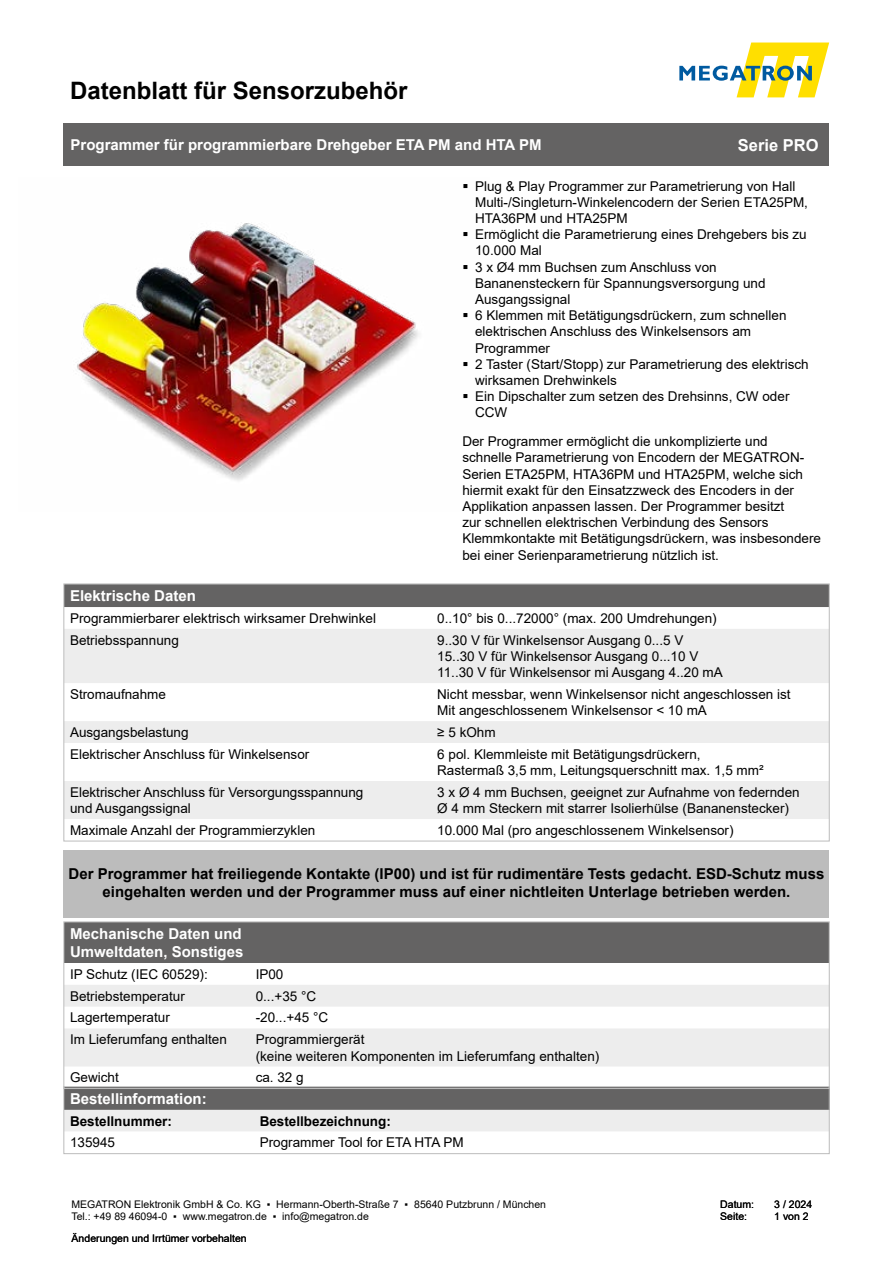
<style>
.page{position:relative;width:893px;height:1263px;background:#fff}
.page>*{position:absolute;margin:0;border:0;box-sizing:border-box;transform-origin:0 0}
.t1{font:700 24px "Arial";color:#000}
.t2{font:700 16.5px "Arial";color:#fff}
.t3{font:700 15px/18px "Arial";color:#000;text-align:center}
.t4{font:700 15px/18px "Arial";color:#fff}
.t5{font:13.5px/16.2px "Arial";color:#000}
.t6{font:700 13.5px "Arial";color:#000}
.t7{font:10.5px/12.6px "Arial";color:#000}
</style>
<div class="page">
<svg style="left:679px;top:43px;width:150px;height:54px"></svg>
<div style="left:64px;top:123px;width:765px;height:43px;background:#646363"></div>
<div style="left:64px;top:1087px;width:765px;height:23px;background:#646363"></div>
<div style="left:66px;top:1110px;width:761px;height:21px;background:#ededed"></div>
<div style="left:64px;top:1086px;width:765px;height:68px;border:1px solid #bcbcbc"></div>
<div style="left:66px;top:586px;width:761px;height:21px;background:#646363"></div>
<svg style="left:66px;top:629px;width:761px;height:190px;fill:#ededed"></svg>
<div style="left:64px;top:584px;width:765px;height:257px;border:1px solid #bcbcbc"></div>
<div style="left:66px;top:924px;width:761px;height:39px;background:#646363"></div>
<svg style="left:66px;top:985px;width:761px;height:81px;fill:#ededed"></svg>
<div style="left:64px;top:922px;width:765px;height:167px;border:1px solid #bcbcbc"></div>
<img style="left:77px;top:222px;width:342px;height:259px">
<div style="left:64px;top:850px;width:765px;height:67px;background:#bcbcbc"></div>
<h1 class="t1" style="left:70px;top:73px;width:339px">Datenblatt für Sensorzubehör</h1>
<p class="t4" style="left:71px;top:136px;width:472px">Programmer für programmierbare Drehgeber ETA PM and HTA PM</p>
<p class="t2" style="left:738px;top:134px;width:82px">Serie PRO</p>
<p class="t5" style="left:475px;top:178px;width:334px">Plug &amp; Play Programmer zur Parametrierung von Hall<br>Multi-/Singleturn-Winkelencodern der Serien ETA25PM,<br>HTA36PM und HTA25PM</p>
<p class="t5" style="left:475px;top:226px;width:333px">Ermöglicht die Parametrierung eines Drehgebers bis zu<br>10.000 Mal</p>
<p class="t5" style="left:475px;top:259px;width:292px">3 x Ø4 mm Buchsen zum Anschluss von<br>Bananensteckern für Spannungsversorgung und<br>Ausgangssignal</p>
<p class="t5" style="left:475px;top:307px;width:313px">6 Klemmen mit Betätigungsdrückern, zum schnellen elektrischen Anschluss des Winkelsensors am<br>Programmer</p>
<p class="t5" style="left:475px;top:356px;width:335px">2 Taster (Start/Stopp) zur Parametrierung des elektrisch wirksamen Drehwinkels</p>
<p class="t5" style="left:475px;top:388px;width:316px">Ein Dipschalter zum setzen des Drehsinns, CW oder<br>CCW</p>
<p class="t5" style="left:462px;top:433px;width:307px">Der Programmer ermöglicht die unkomplizierte und</p>
<p class="t5" style="left:462px;top:449px;width:360px">schnelle Parametrierung von Encodern der MEGATRON-Serien ETA25PM, HTA36PM und HTA25PM, welche sich hiermit exakt für den Einsatzzweck des Encoders in der Applikation anpassen lassen. Der Programmer besitzt<br>zur schnellen elektrischen Verbindung des Sensors Klemmkontakte mit Betätigungsdrückern, was insbesondere bei einer Serienparametrierung nützlich ist.</p>
<p class="t4" style="left:70px;top:587px;width:127px">Elektrische Daten</p>
<p class="t5" style="left:70px;top:610px;width:308px">Programmierbarer elektrisch wirksamer Drehwinkel</p>
<p class="t5" style="left:437px;top:610px;width:281px">0..10° bis 0...72000° (max. 200 Umdrehungen)</p>
<p class="t5" style="left:70px;top:632px;width:110px">Betriebsspannung</p>
<p class="t5" style="left:437px;top:632px;width:248px">9..30 V für Winkelsensor Ausgang 0...5 V</p>
<p class="t5" style="left:437px;top:648px;width:263px">15..30 V für Winkelsensor Ausgang 0...10 V</p>
<p class="t5" style="left:437px;top:664px;width:287px">11..30 V für Winkelsensor mi Ausgang 4..20 mA</p>
<p class="t5" style="left:70px;top:686px;width:98px">Stromaufnahme</p>
<p class="t5" style="left:437px;top:686px;width:355px">Nicht messbar, wenn Winkelsensor nicht angeschlossen ist</p>
<p class="t5" style="left:437px;top:702px;width:271px">Mit angeschlossenem Winkelsensor &lt; 10 mA</p>
<p class="t5" style="left:70px;top:724px;width:120px">Ausgangsbelastung</p>
<p class="t5" style="left:437px;top:724px;width:60px">≥ 5 kOhm</p>
<p class="t5" style="left:70px;top:746px;width:241px">Elektrischer Anschluss für Winkelsensor</p>
<p class="t5" style="left:437px;top:746px;width:328px">6 pol. Klemmleiste mit Betätigungsdrückern,<br>Rastermaß 3,5 mm, Leitungsquerschnitt max. 1,5 mm²</p>
<p class="t5" style="left:70px;top:784px;width:295px">Elektrischer Anschluss für Versorgungsspannung</p>
<p class="t5" style="left:70px;top:800px;width:122px">und Ausgangssignal</p>
<p class="t5" style="left:437px;top:784px;width:364px">3 x Ø 4 mm Buchsen, geeignet zur Aufnahme von federnden<br>Ø 4 mm Steckern mit starrer Isolierhülse (Bananenstecker)</p>
<p class="t5" style="left:70px;top:822px;width:247px">Maximale Anzahl der Programmierzyklen</p>
<p class="t5" style="left:437px;top:822px;width:298px">10.000 Mal (pro angeschlossenem Winkelsensor)</p>
<p class="t3" style="left:69px;top:865px;width:757px">Der Programmer hat freiliegende Kontakte (IP00) und ist für rudimentäre Tests gedacht. ESD-Schutz muss eingehalten werden und der Programmer muss auf einer nichtleiten Unterlage betrieben werden.</p>
<p class="t4" style="left:70px;top:925px;width:175px">Mechanische Daten und<br>Umweltdaten, Sonstiges</p>
<p class="t5" style="left:70px;top:966px;width:139px">IP Schutz (IEC 60529):</p>
<p class="t5" style="left:256px;top:966px;width:29px">IP00</p>
<p class="t5" style="left:70px;top:988px;width:116px">Betriebstemperatur</p>
<p class="t5" style="left:256px;top:988px;width:62px">0...+35 °C</p>
<p class="t5" style="left:70px;top:1009px;width:101px">Lagertemperatur</p>
<p class="t5" style="left:256px;top:1009px;width:74px">-20...+45 °C</p>
<p class="t5" style="left:70px;top:1031px;width:158px">Im Lieferumfang enthalten</p>
<p class="t5" style="left:256px;top:1031px;width:110px">Programmiergerät</p>
<p class="t5" style="left:256px;top:1047px;width:345px">(keine weiteren Komponenten im Lieferumfang enthalten)</p>
<p class="t5" style="left:70px;top:1069px;width:50px">Gewicht</p>
<p class="t5" style="left:256px;top:1069px;width:50px">ca. 32 g</p>
<p class="t4" style="left:70px;top:1090px;width:138px">Bestellinformation:</p>
<p class="t6" style="left:70px;top:1111px;width:104px">Bestellnummer:</p>
<p class="t6" style="left:260px;top:1111px;width:133px">Bestellbezeichnung:</p>
<p class="t5" style="left:70px;top:1134px;width:47px">135945</p>
<p class="t5" style="left:260px;top:1134px;width:206px">Programmer Tool for ETA HTA PM</p>
<p class="t7" style="left:71px;top:1198px;width:476px">MEGATRON Elektronik GmbH &amp; Co. KG ▪ Hermann-Oberth-Straße 7 ▪ 85640 Putzbrunn / München<br>Tel.: +49 89 46094-0 ▪ www.megatron.de ▪ info@megatron.de</p>
<p class="t7" style="left:720px;top:1198px;width:35px">Datum:</p>
<p class="t7" style="left:774px;top:1198px;width:39px">3 / 2024</p>
<p class="t7" style="left:720px;top:1210px;width:28px">Seite:</p>
<p class="t7" style="left:774px;top:1210px;width:36px">1 von 2</p>
<p class="t7" style="left:72px;top:1232px;width:177px">Änderungen und Irrtümer vorbehalten</p>
</div>
